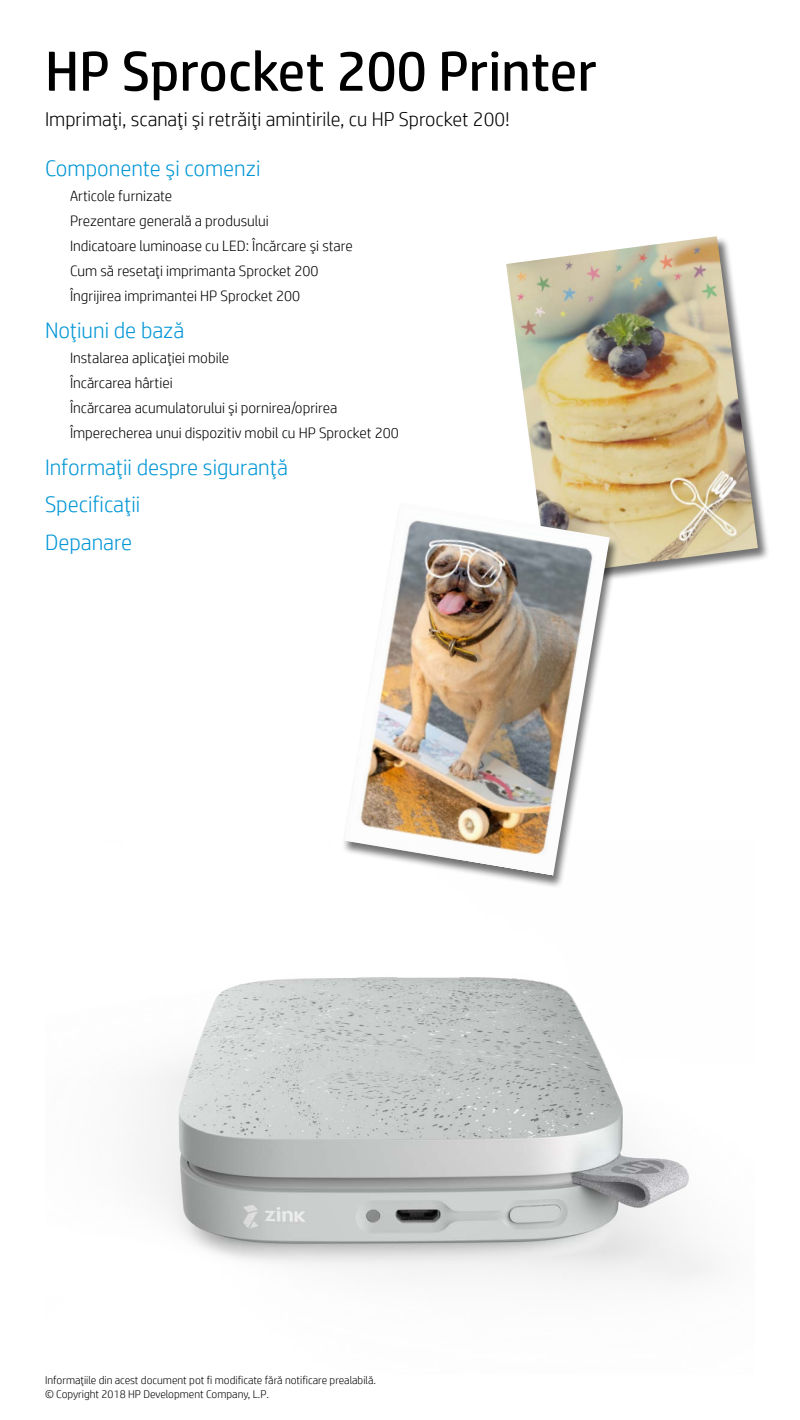
<style>
.page{position:relative;width:800px;height:1420px;background:#fff}
.page>*{position:absolute;margin:0;border:0;box-sizing:border-box;transform-origin:0 0}
.t1{font:56.25px "HP Simplified";color:#000}
.t2{font:300 22.5px "HP Simplified";color:#0096d6}
.t3{font:300 20px "HP Simplified";color:#000}
.Paragraph_Style_1{font:300 15px "HP Simplified";color:#000}
.t4{font:300 11.25px "HP Simplified";color:#000}
</style>
<div class="page">
<div style="left:506px;top:236px;width:265px;height:352px;background:#000;opacity:.55"></div>
<img style="left:506px;top:236px;width:252px;height:340px">
<div style="left:341px;top:503px;width:279px;height:386px;background:#000;opacity:.55"></div>
<img style="left:344px;top:502px;width:266px;height:338px">
<img style="left:144px;top:840px;width:568px;height:441px">
<p class="t1" style="left:45px;top:34px;width:554px">HP Sprocket 200 Printer</p>
<p class="t3" style="left:45px;top:106px;width:466px">Imprimaţi, scanaţi şi retrăiţi amintirile, cu HP Sprocket 200!</p>
<p class="t2" style="left:45px;top:153px;width:217px">Componente şi comenzi</p>
<p class="Paragraph_Style_1" style="left:70px;top:186px;width:104px">Articole furnizate</p>
<p class="Paragraph_Style_1" style="left:70px;top:211px;width:200px">Prezentare generală a produsului</p>
<p class="Paragraph_Style_1" style="left:70px;top:236px;width:284px">Indicatoare luminoase cu LED: Încărcare şi stare</p>
<p class="Paragraph_Style_1" style="left:70px;top:261px;width:250px">Cum să resetaţi imprimanta Sprocket 200</p>
<p class="Paragraph_Style_1" style="left:70px;top:286px;width:232px">Îngrijirea imprimantei HP Sprocket 200</p>
<p class="t2" style="left:45px;top:316px;width:141px">Noţiuni de bază</p>
<p class="Paragraph_Style_1" style="left:70px;top:348px;width:161px">Instalarea aplicaţiei mobile</p>
<p class="Paragraph_Style_1" style="left:70px;top:373px;width:104px">Încărcarea hârtiei</p>
<p class="Paragraph_Style_1" style="left:70px;top:398px;width:269px">Încărcarea acumulatorului şi pornirea/oprirea</p>
<p class="Paragraph_Style_1" style="left:70px;top:423px;width:330px">Împerecherea unui dispozitiv mobil cu HP Sprocket 200</p>
<p class="t2" style="left:45px;top:452px;width:244px">Informaţii despre siguranţă</p>
<p class="t2" style="left:45px;top:490px;width:97px">Specificaţii</p>
<p class="t2" style="left:45px;top:527px;width:89px">Depanare</p>
<p class="t4" style="left:45px;top:1373px;width:333px">Informaţiile din acest document pot fi modificate fără notificare prealabilă.</p>
<p class="t4" style="left:45px;top:1386px;width:226px">© Copyright 2018 HP Development Company, L.P.</p>
</div>
